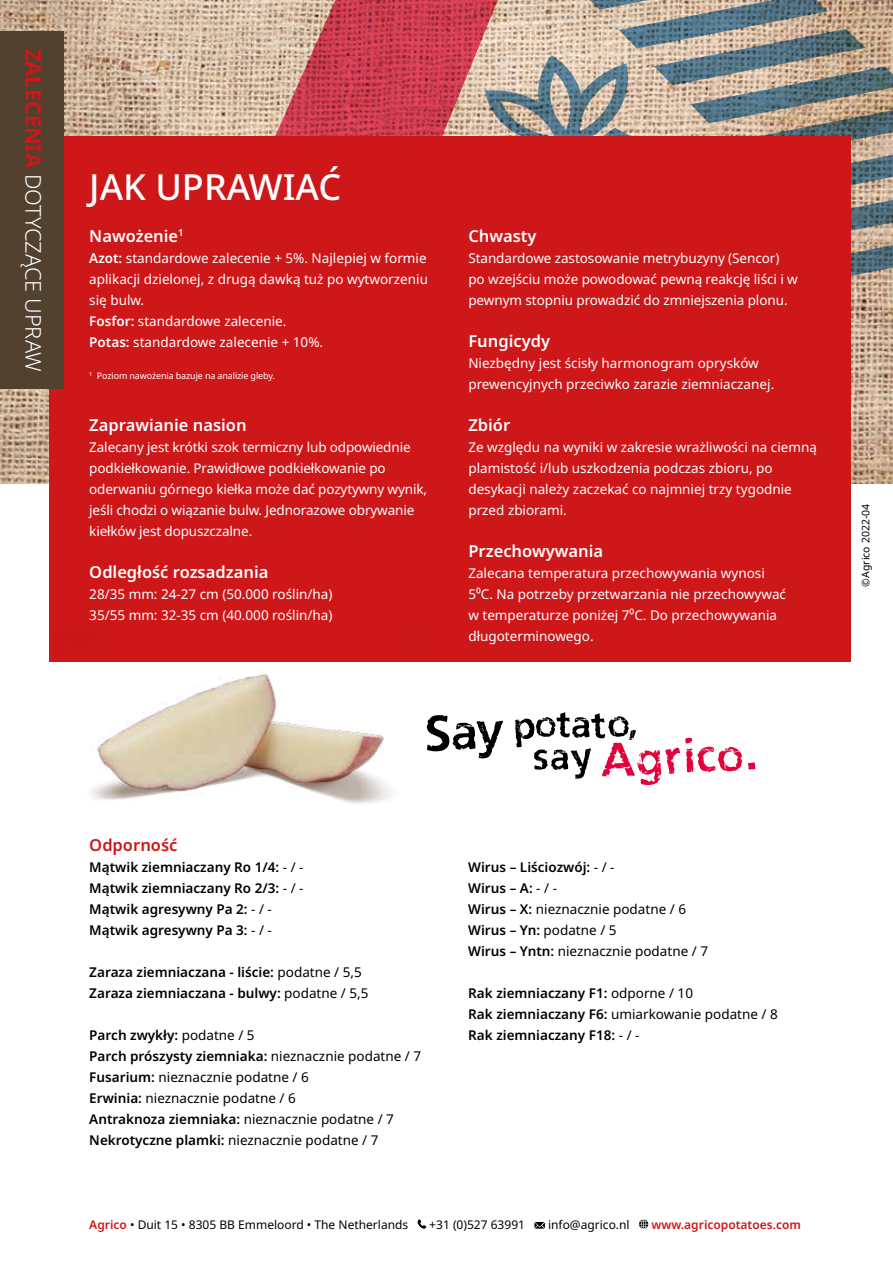
<style>
.page{position:relative;width:893px;height:1263px;background:#fff}
.page>*{position:absolute;margin:0;border:0;box-sizing:border-box;transform-origin:0 0}
.t1{font:500 36px "Noto Sans";color:#fff}
.t2{font:300 21.75px "Noto Sans";color:#fff}
.t3{font:600 16.5px "Noto Sans";color:#fff}
.t4{font:600 16.5px "Noto Sans";color:#cd1719}
.t5{font:13.5px/21px "Noto Sans";color:#fff}
.t6{font:13.5px/21px "Noto Sans";color:#000}
.t7{font:600 13.5px/21px "Noto Sans";color:#000}
.t8{font:12px "Noto Sans";color:#000}
.t9{font:600 12px "Noto Sans";color:#cd1719}
.t10{font:10.5px "Noto Sans";color:#000}
.t11{font:9px "Noto Sans";letter-spacing:-.015em;color:#fff}
.s1{font-weight:700;color:#cd1719}
.s2{font-weight:600}
.s3{font-weight:400}
.s4{font-weight:600;color:#cd1719}
</style>
<div class="page">
<img style="left:0;top:0;width:893px;height:483px">
<svg style="left:581px;top:0;width:312px;height:299px;background:#98948b"></svg>
<svg style="left:562px;top:55px;width:130px;height:81px;background:#b1aaa0"></svg>
<svg style="left:154px;top:0;width:408px;height:136px;background:#cb8682"></svg>
<div style="left:49px;top:136px;width:801px;height:526px;background:#cd1719"></div>
<svg style="left:418px;top:1219px;width:8px;height:10px"></svg>
<svg style="left:534px;top:1222px;width:11px;height:7px"></svg>
<svg style="left:639px;top:1219px;width:9px;height:9px"></svg>
<div style="left:0;top:32px;width:64px;height:356px;background:#51412e"></div>
<svg style="left:748px;top:762px;width:7px;height:8px"></svg>
<svg style="left:427px;top:715px;width:76px;height:43px"></svg>
<svg style="left:515px;top:712px;width:227px;height:73px"></svg>
<img style="left:90px;top:674px;width:302px;height:130px">
<h2 class="t2" style="left:46px;top:49px;width:324px;rotate:90deg"><span class="s1">ZALECENIA</span> DOTYCZĄCE UPRAW</h2>
<h1 class="t1" style="left:89px;top:166px;width:253px">JAK UPRAWIAĆ</h1>
<p class="t3" style="left:89px;top:226px;width:96px">Nawożenie<sup>1</sup></p>
<p class="t5" style="left:89px;top:247px;width:340px"><span class="s2">Azot:</span> standardowe zalecenie + 5%. Najlepiej w formie aplikacji dzielonej, z drugą dawką tuż po wytworzeniu się bulw.<br><span class="s2">Fosfor:</span> standardowe zalecenie.<br><span class="s2">Potas:</span> standardowe zalecenie + 10%.</p>
<p class="t11" style="left:89px;top:370px;width:187px"><sup>1</sup> Poziom nawożenia bazuje na analizie gleby.</p>
<p class="t3" style="left:89px;top:415px;width:159px">Zaprawianie nasion</p>
<p class="t5" style="left:89px;top:436px;width:339px">Zalecany jest krótki szok termiczny lub odpowiednie podkiełkowanie. Prawidłowe podkiełkowanie po oderwaniu górnego kiełka może dać pozytywny wynik, jeśli chodzi o wiązanie bulw. Jednorazowe obrywanie kiełków jest dopuszczalne.</p>
<p class="t3" style="left:89px;top:562px;width:181px">Odległość rozsadzania</p>
<p class="t5" style="left:89px;top:583px;width:245px">28/35 mm: 24-27 cm (50.000 roślin/ha)<br>35/55 mm: 32-35 cm (40.000 roślin/ha)</p>
<p class="t3" style="left:468px;top:226px;width:70px">Chwasty</p>
<p class="t5" style="left:468px;top:247px;width:331px">Standardowe zastosowanie metrybuzyny (Sencor) po wzejściu może powodować pewną reakcję liści i w pewnym stopniu prowadzić do zmniejszenia plonu.</p>
<p class="t3" style="left:468px;top:331px;width:83px">Fungicydy</p>
<p class="t5" style="left:468px;top:352px;width:307px">Niezbędny jest ścisły harmonogram oprysków prewencyjnych przeciwko zarazie ziemniaczanej.</p>
<p class="t3" style="left:468px;top:415px;width:43px">Zbiór</p>
<p class="t5" style="left:468px;top:436px;width:350px">Ze względu na wyniki w zakresie wrażliwości na ciemną plamistość i/lub uszkodzenia podczas zbioru, po desykacji należy zaczekać co najmniej trzy tygodnie przed zbiorami.</p>
<p class="t3" style="left:468px;top:541px;width:136px">Przechowywania</p>
<p class="t5" style="left:468px;top:562px;width:319px">Zalecana temperatura przechowywania wynosi 5⁰C. Na potrzeby przetwarzania nie przechowywać w temperaturze poniżej 7⁰C. Do przechowywania długoterminowego.</p>
<p class="t10" style="left:860px;top:586px;width:84px;rotate:-90deg">©Agrico 2022-04</p>
<p class="t4" style="left:89px;top:835px;width:90px">Odporność</p>
<p class="t7" style="left:89px;top:856px;width:216px">Mątwik ziemniaczany Ro 1/4: <span class="s3">- / -<br></span>Mątwik ziemniaczany Ro 2/3: <span class="s3">- / -<br></span>Mątwik agresywny Pa 2: <span class="s3">- / -<br></span>Mątwik agresywny Pa 3: <span class="s3">- / -</span></p>
<p class="t7" style="left:89px;top:961px;width:281px">Zaraza ziemniaczana - liście: <span class="s3">podatne / 5,5<br></span>Zaraza ziemniaczana - bulwy: <span class="s3">podatne / 5,5</span></p>
<p class="t6" style="left:89px;top:1024px;width:333px"><span class="s2">Parch zwykły:</span> podatne / 5<br><span class="s2">Parch prószysty ziemniaka:</span> nieznacznie podatne / 7<br><span class="s2">Fusarium:</span> nieznacznie podatne / 6<br><span class="s2">Erwinia:</span> nieznacznie podatne / 6<br><span class="s2">Antraknoza ziemniaka:</span> nieznacznie podatne / 7<br><span class="s2">Nekrotyczne plamki:</span> nieznacznie podatne / 7</p>
<p class="t6" style="left:468px;top:856px;width:241px"><span class="s2">Wirus – Liściozwój:</span> - / -<br><span class="s2">Wirus – A:</span> - / -<br><span class="s2">Wirus – X:</span> nieznacznie podatne / 6<br><span class="s2">Wirus – Yn:</span> podatne / 5<br><span class="s2">Wirus – Yntn:</span> nieznacznie podatne / 7</p>
<p class="t7" style="left:468px;top:982px;width:311px">Rak ziemniaczany F1: <span class="s3">odporne / 10<br></span>Rak ziemniaczany F6: <span class="s3">umiarkowanie podatne / 8<br></span>Rak ziemniaczany F18: <span class="s3">- / -</span></p>
<p class="t8" style="left:89px;top:1217px;width:320px"><span class="s4">Agrico</span> • Duit 15 • 8305 BB Emmeloord • The Netherlands</p>
<p class="t8" style="left:429px;top:1217px;width:97px">+31 (0)527 63991</p>
<p class="t8" style="left:548px;top:1217px;width:83px">info@agrico.nl</p>
<p class="t9" style="left:651px;top:1217px;width:151px">www.agricopotatoes.com</p>
</div>
